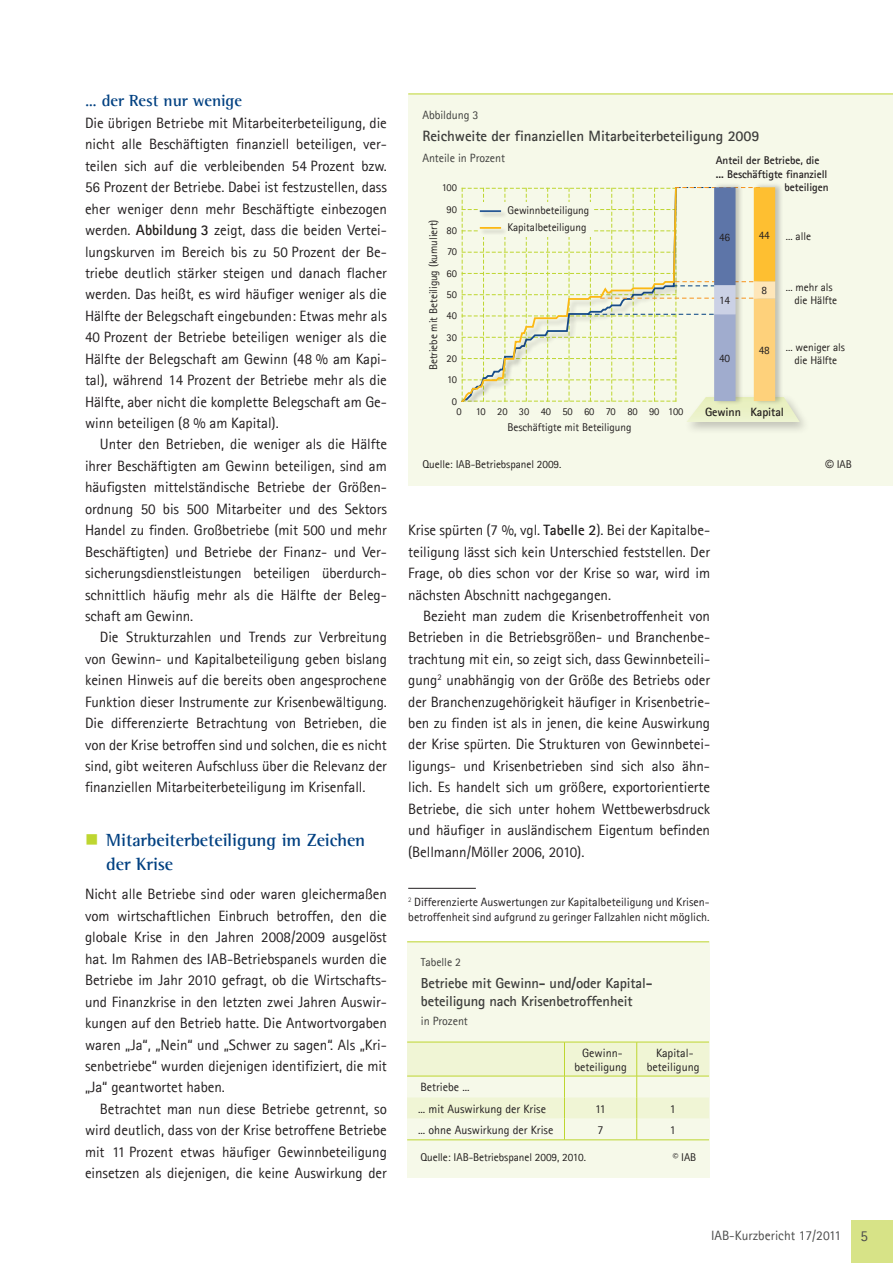
<style>
.page{position:relative;width:893px;height:1263px;background:#fff}
.page>*{position:absolute;margin:0;border:0;box-sizing:border-box;transform-origin:0 0}
.t1{font:700 18px/24px "Agfa Rotis Semi Serif";letter-spacing:-.005em;color:#014081}
.t2{font:700 16.5px "Agfa Rotis Semi Serif";letter-spacing:-.005em;color:#014081}
.t3{font:15px/21.5px "Agfa Rotis Sans Serif";letter-spacing:-.005em;color:#231f20;text-align:justify}
.t4{font:700 15px "Agfa Rotis Sans Serif";letter-spacing:-.005em;color:#3e3e3c}
.t5{font:15px "Agfa Rotis Sans Serif";color:#4b4c4b}
.t6{font:700 14.55px/18px "Agfa Rotis Sans Serif";letter-spacing:-.01em;color:#3e3e3c}
.t7{font:13.5px "Agfa Rotis Sans Serif";color:#4b4c4b}
.t8{font:12px/14.4px "Agfa Rotis Sans Serif";color:#231f20}
.t9{font:12px "Agfa Rotis Sans Serif";letter-spacing:-.005em;color:#3e3e3c}
.t10{font:700 12px "Agfa Rotis Sans Serif";letter-spacing:-.01em;color:#221e1d}
.t11{font:11.7px "Agfa Rotis Sans Serif";letter-spacing:-.005em;color:#3e3e3c}
.t12{font:11.25px/13.5px "Agfa Rotis Sans Serif";letter-spacing:-.005em;color:#221e1d}
.t13{font:11.25px "Agfa Rotis Sans Serif";letter-spacing:-.005em;color:#231f20}
.t14{font:700 11.25px "Agfa Rotis Sans Serif";letter-spacing:-.005em;color:#231f20}
.t15{font:10.5px "Agfa Rotis Sans Serif";letter-spacing:-.01em;color:#221e1d}
.s1{font-weight:700;color:#221e1d}
.s2{font-family:"Arial"}
</style>
<div class="page">
<hr style="left:408px;top:888px;width:68px;height:1px;background:#231f20">
<div style="left:407px;top:942px;width:303px;height:236px;background:#f6f9e9"></div>
<svg style="left:407px;top:1042px;width:302px;height:97px"></svg>
<hr style="left:407px;top:1139px;width:157px;height:1px;background:#bed630">
<hr style="left:564px;top:1139px;width:73px;height:1px;background:#bed630">
<hr style="left:637px;top:1139px;width:72px;height:1px;background:#bed630">
<hr style="left:407px;top:941px;width:302px;height:1px;background:#bed630">
<div style="left:408px;top:95px;width:485px;height:391px;background:#f6f9e9"></div>
<div style="left:684px;top:393px;width:127px;height:41px;background:#231f20;opacity:.25"></div>
<svg style="left:462px;top:187px;width:338px;height:235px"></svg>
<hr style="left:408px;top:94px;width:485px;height:1px;background:#bed630">
<div style="left:851px;top:1220px;width:42px;height:43px;background:#d7e387"></div>
<p class="t2" style="left:85px;top:91px;width:159px">… der Rest nur wenige</p>
<p class="t3" style="left:85px;top:112px;width:303px">Die übrigen Betriebe mit Mitarbeiterbeteiligung, die nicht alle Beschäftigten finanziell beteiligen, ver&shy;teilen sich auf die verbleibenden 54 Prozent bzw.<br>56 Prozent der Betriebe. Dabei ist festzustellen, dass eher weniger denn mehr Beschäftigte einbezogen werden. <span class="s1">Abbildung 3</span> zeigt, dass die beiden Vertei&shy;lungskurven im Bereich bis zu 50 Prozent der Be&shy;triebe deutlich stärker steigen und danach flacher werden. Das heißt, es wird häufiger weniger als die Hälfte der Belegschaft eingebunden: Etwas mehr als 40 Prozent der Betriebe beteiligen weniger als die Hälfte der Belegschaft am Gewinn (48 % am Kapi&shy;tal), während 14 Prozent der Betriebe mehr als die Hälfte, aber nicht die komplette Belegschaft am Ge&shy;winn beteiligen (8 % am Kapital).</p>
<p class="t3" style="left:85px;top:434px;width:303px;text-indent:15px">Unter den Betrieben, die weniger als die Hälfte ihrer Beschäftigten am Gewinn beteiligen, sind am häufigsten mittelständische Betriebe der Größen&shy;ordnung 50 bis 500 Mitarbeiter und des Sektors Handel zu finden. Großbetriebe (mit 500 und mehr Beschäftigten) und Betriebe der Finanz- und Ver&shy;sicherungsdienstleistungen beteiligen überdurch&shy;schnittlich häufig mehr als die Hälfte der Beleg&shy;schaft am Gewinn.</p>
<p class="t3" style="left:85px;top:626px;width:303px;text-indent:15px">Die Strukturzahlen und Trends zur Verbreitung von Gewinn- und Kapitalbeteiligung geben bislang keinen Hinweis auf die bereits oben angesprochene Funktion dieser Instrumente zur Krisenbewältigung.<br>Die differenzierte Betrachtung von Betrieben, die von der Krise betroffen sind und solchen, die es nicht sind, gibt weiteren Aufschluss über die Relevanz der finanziellen Mitarbeiterbeteiligung im Krisenfall.</p>
<p class="t1" style="left:106px;top:828px;width:261px">Mitarbeiterbeteiligung im Zeichen der Krise</p>
<p class="t3" style="left:85px;top:883px;width:303px">Nicht alle Betriebe sind oder waren gleichermaßen vom wirtschaftlichen Einbruch betroffen, den die globale Krise in den Jahren 2008/2009 ausgelöst hat. Im Rahmen des IAB-Betriebspanels wurden die Betriebe im Jahr 2010 gefragt, ob die Wirtschafts&shy;und Finanzkrise in den letzten zwei Jahren Auswir&shy;kungen auf den Betrieb hatte. Die Antwortvorgaben waren „Ja“, „Nein“ und „Schwer zu sagen“. Als „Kri&shy;senbetriebe“ wurden diejenigen identifiziert, die mit „Ja“ geantwortet haben.</p>
<p class="t3" style="left:85px;top:1098px;width:303px;text-indent:15px">Betrachtet man nun diese Betriebe getrennt, so wird deutlich, dass von der Krise betroffene Betriebe mit 11 Prozent etwas häufiger Gewinnbeteiligung einsetzen als diejenigen, die keine Auswirkung der</p>
<p class="t9" style="left:422px;top:107px;width:58px">Abbildung 3</p>
<p class="t4" style="left:422px;top:126px;width:339px">Reichweite der finanziellen Mitarbeiterbeteiligung 2009</p>
<p class="t9" style="left:422px;top:150px;width:84px">Anteile in Prozent</p>
<p class="t14" style="left:716px;top:153px;width:105px">Anteil der Betriebe, die</p>
<p class="t14" style="left:716px;top:167px;width:113px">... Beschäftigte finanziell</p>
<p class="t14" style="left:785px;top:180px;width:46px">beteiligen</p>
<p class="t15" style="left:442px;top:181px;width:17px">100</p>
<p class="t15" style="left:447px;top:203px;width:12px">90</p>
<p class="t13" style="left:427px;top:370px;width:152px;rotate:-90deg">Betriebe mit Beteiligug (kumuliert)</p>
<p class="t15" style="left:447px;top:224px;width:12px">80</p>
<p class="t15" style="left:447px;top:245px;width:12px">70</p>
<p class="t15" style="left:447px;top:267px;width:12px">60</p>
<p class="t15" style="left:447px;top:288px;width:12px">50</p>
<p class="t15" style="left:447px;top:309px;width:12px">40</p>
<p class="t15" style="left:447px;top:331px;width:12px">30</p>
<p class="t15" style="left:447px;top:352px;width:12px">20</p>
<p class="t15" style="left:447px;top:373px;width:12px">10</p>
<p class="t15" style="left:452px;top:395px;width:7px">0</p>
<p class="t12" style="left:507px;top:202px;width:83px;line-height:16.8px">Gewinnbeteiligung<br>Kapitalbeteiligung</p>
<p class="t15" style="left:457px;top:405px;width:7px">0</p>
<p class="t15" style="left:476px;top:405px;width:209px">10 20 30 40 50 60 70 80 90 100</p>
<p class="t13" style="left:507px;top:420px;width:126px">Beschäftigte mit Beteiligung</p>
<p class="t13" style="left:719px;top:230px;width:13px">46</p>
<p class="t13" style="left:759px;top:228px;width:13px">44</p>
<p class="t12" style="left:786px;top:229px;width:27px">... alle</p>
<p class="t13" style="left:719px;top:293px;width:13px">14</p>
<p class="t13" style="left:719px;top:351px;width:13px">40</p>
<p class="t13" style="left:761px;top:284px;width:7px">8</p>
<p class="t13" style="left:759px;top:344px;width:13px">48</p>
<p class="t12" style="left:794px;top:280px;width:44px;text-indent:-9px">... mehr als die Hälfte</p>
<p class="t12" style="left:786px;top:340px;width:60px;text-align:center">... weniger als die Hälfte</p>
<p class="t10" style="left:705px;top:404px;width:80px">Gewinn Kapital</p>
<p class="t12" style="left:422px;top:457px;width:141px">Quelle: IAB-Betriebspanel 2009.</p>
<p class="t12" style="left:825px;top:457px;width:28px"><span class="s2">©</span> IAB</p>
<p class="t3" style="left:408px;top:519px;width:303px">Krise spürten (7 %, vgl. <span class="s1">Tabelle 2</span>). Bei der Kapitalbe&shy;teiligung lässt sich kein Unterschied feststellen. Der Frage, ob dies schon vor der Krise so war, wird im nächsten Abschnitt nachgegangen.</p>
<p class="t3" style="left:408px;top:605px;width:303px;text-indent:15px">Bezieht man zudem die Krisenbetroffenheit von Betrieben in die Betriebsgrößen- und Branchenbe&shy;trachtung mit ein, so zeigt sich, dass Gewinnbeteili&shy;gung<sup>2</sup> unabhängig von der Größe des Betriebs oder der Branchenzugehörigkeit häufiger in Krisenbetrie&shy;ben zu finden ist als in jenen, die keine Auswirkung der Krise spürten. Die Strukturen von Gewinnbetei&shy;ligungs- und Krisenbetrieben sind sich also ähn&shy;lich. Es handelt sich um größere, exportorientierte Betriebe, die sich unter hohem Wettbewerbsdruck und häufiger in ausländischem Eigentum befinden (Bellmann/Möller 2006, 2010).</p>
<p class="t8" style="left:408px;top:894px;width:303px;line-height:15px"><sup>2</sup> Differenzierte Auswertungen zur Kapitalbeteiligung und Krisen&shy;betroffenheit sind aufgrund zu geringer Fallzahlen nicht möglich.</p>
<p class="t11" style="left:421px;top:955px;width:42px">Tabelle 2</p>
<p class="t6" style="left:421px;top:974px;width:232px">Betriebe mit Gewinn- und/oder Kapital&shy;beteiligung nach Krisenbetroffenheit</p>
<p class="t9" style="left:421px;top:1014px;width:48px">in Prozent</p>
<p class="t8" style="left:418px;top:1077px;width:129px;line-height:21.1px">Betriebe ...<br>... mit Auswirkung der Krise</p>
<p class="t8" style="left:574px;top:1045px;width:54px;text-align:center">Gewinn&shy;beteiligung</p>
<p class="t8" style="left:647px;top:1045px;width:54px;text-align:center">Kapital&shy;beteiligung</p>
<p class="t8" style="left:595px;top:1101px;width:12px">11</p>
<p class="t8" style="left:670px;top:1101px;width:7px">1</p>
<p class="t8" style="left:418px;top:1122px;width:137px">... ohne Auswirkung der Krise</p>
<p class="t8" style="left:598px;top:1122px;width:7px">7</p>
<p class="t8" style="left:670px;top:1122px;width:7px">1</p>
<p class="t12" style="left:420px;top:1150px;width:167px">Quelle: IAB-Betriebspanel 2009, 2010.</p>
<p class="t12" style="left:673px;top:1150px;width:25px">© IAB</p>
<p class="t7" style="left:711px;top:1227px;width:132px">IAB-Kurzbericht 17/2011</p>
<p class="t5" style="left:860px;top:1227px;width:9px">5</p>
</div>
